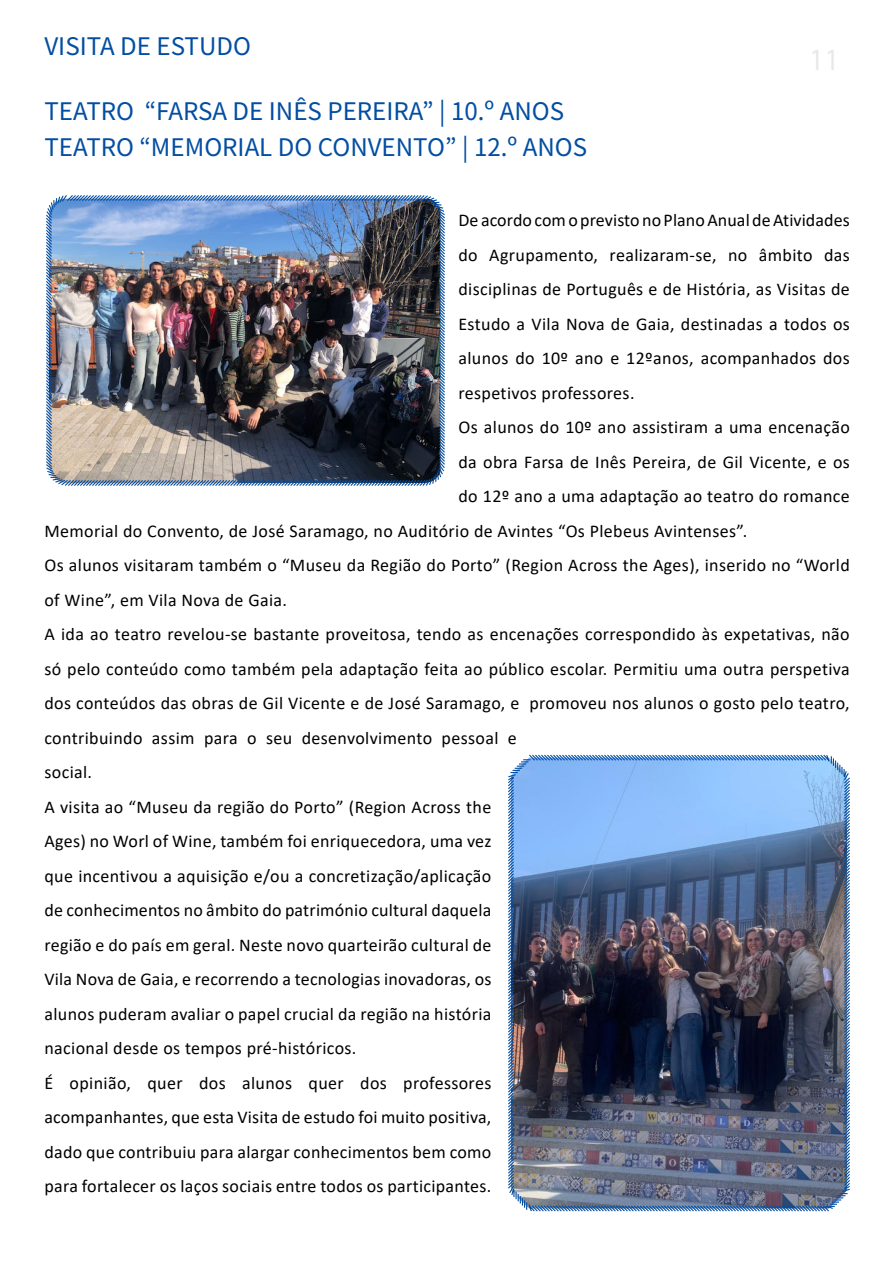
<style>
.page{position:relative;width:893px;height:1263px;background:#fff}
.page>*{position:absolute;margin:0;border:0;box-sizing:border-box;transform-origin:0 0}
.t1{font:30.9px "Myriad Pro";color:#e8e8e8;scale:.88 1}
.t2{font:27px/36px "Source Sans Variable";color:#034ea2}
.t3{font:18px "Calibri";letter-spacing:.02em;color:#000}
</style>
<div class="page">
<img style="left:508px;top:754px;width:342px;height:458px">
<img style="left:46px;top:195px;width:399px;height:291px">
<h2 class="t2" style="left:44px;top:28px;width:208px">VISITA DE ESTUDO</h2>
<h2 class="t2" style="left:44px;top:93px;width:544px">TEATRO “FARSA DE INÊS PEREIRA” | 10.º ANOS<br>TEATRO “MEMORIAL DO CONVENTO” | 12.º ANOS</h2>
<h1 class="t1" style="left:810px;top:41px;width:35px">11</h1>
<p class="t3" style="left:458px;top:208px;width:393px">De acordo com o previsto no Plano Anual de Atividades</p>
<p class="t3" style="left:458px;top:242px;width:393px">do Agrupamento, realizaram-se, no âmbito das</p>
<p class="t3" style="left:458px;top:277px;width:393px">disciplinas de Português e de História, as Visitas de</p>
<p class="t3" style="left:458px;top:311px;width:393px">Estudo a Vila Nova de Gaia, destinadas a todos os</p>
<p class="t3" style="left:458px;top:346px;width:393px">alunos do 10º ano e 12ºanos, acompanhados dos</p>
<p class="t3" style="left:458px;top:380px;width:178px">respetivos professores.</p>
<p class="t3" style="left:458px;top:415px;width:393px">Os alunos do 10º ano assistiram a uma encenação</p>
<p class="t3" style="left:458px;top:449px;width:393px">da obra Farsa de Inês Pereira, de Gil Vicente, e os</p>
<p class="t3" style="left:458px;top:484px;width:393px">do 12º ano a uma adaptação ao teatro do romance</p>
<p class="t3" style="left:44px;top:518px;width:704px">Memorial do Convento, de José Saramago, no Auditório de Avintes “Os Plebeus Avintenses”.</p>
<p class="t3" style="left:44px;top:553px;width:807px">Os alunos visitaram também o “Museu da Região do Porto” (Region Across the Ages), inserido no “World</p>
<p class="t3" style="left:44px;top:587px;width:244px">of Wine”, em Vila Nova de Gaia.</p>
<p class="t3" style="left:44px;top:622px;width:807px">A ida ao teatro revelou-se bastante proveitosa, tendo as encenações correspondido às expetativas, não</p>
<p class="t3" style="left:44px;top:656px;width:807px">só pelo conteúdo como também pela adaptação feita ao público escolar. Permitiu uma outra perspetiva</p>
<p class="t3" style="left:44px;top:691px;width:807px">dos conteúdos das obras de Gil Vicente e de José Saramago, e promoveu nos alunos o gosto pelo teatro,</p>
<p class="t3" style="left:44px;top:725px;width:474px">contribuindo assim para o seu desenvolvimento pessoal e</p>
<p class="t3" style="left:44px;top:760px;width:49px">social.</p>
<p class="t3" style="left:44px;top:794px;width:448px">A visita ao “Museu da região do Porto” (Region Across the</p>
<p class="t3" style="left:44px;top:829px;width:448px">Ages) no Worl of Wine, também foi enriquecedora, uma vez</p>
<p class="t3" style="left:44px;top:863px;width:448px">que incentivou a aquisição e/ou a concretização/aplicação</p>
<p class="t3" style="left:44px;top:898px;width:448px">de conhecimentos no âmbito do património cultural daquela</p>
<p class="t3" style="left:44px;top:932px;width:448px">região e do país em geral. Neste novo quarteirão cultural de</p>
<p class="t3" style="left:44px;top:967px;width:448px">Vila Nova de Gaia, e recorrendo a tecnologias inovadoras, os</p>
<p class="t3" style="left:44px;top:1001px;width:448px">alunos puderam avaliar o papel crucial da região na história</p>
<p class="t3" style="left:44px;top:1036px;width:313px">nacional desde os tempos pré-históricos.</p>
<p class="t3" style="left:44px;top:1070px;width:448px">É opinião, quer dos alunos quer dos professores</p>
<p class="t3" style="left:44px;top:1105px;width:448px">acompanhantes, que esta Visita de estudo foi muito positiva,</p>
<p class="t3" style="left:44px;top:1139px;width:448px">dado que contribuiu para alargar conhecimentos bem como</p>
<p class="t3" style="left:44px;top:1174px;width:448px">para fortalecer os laços sociais entre todos os participantes.</p>
</div>
